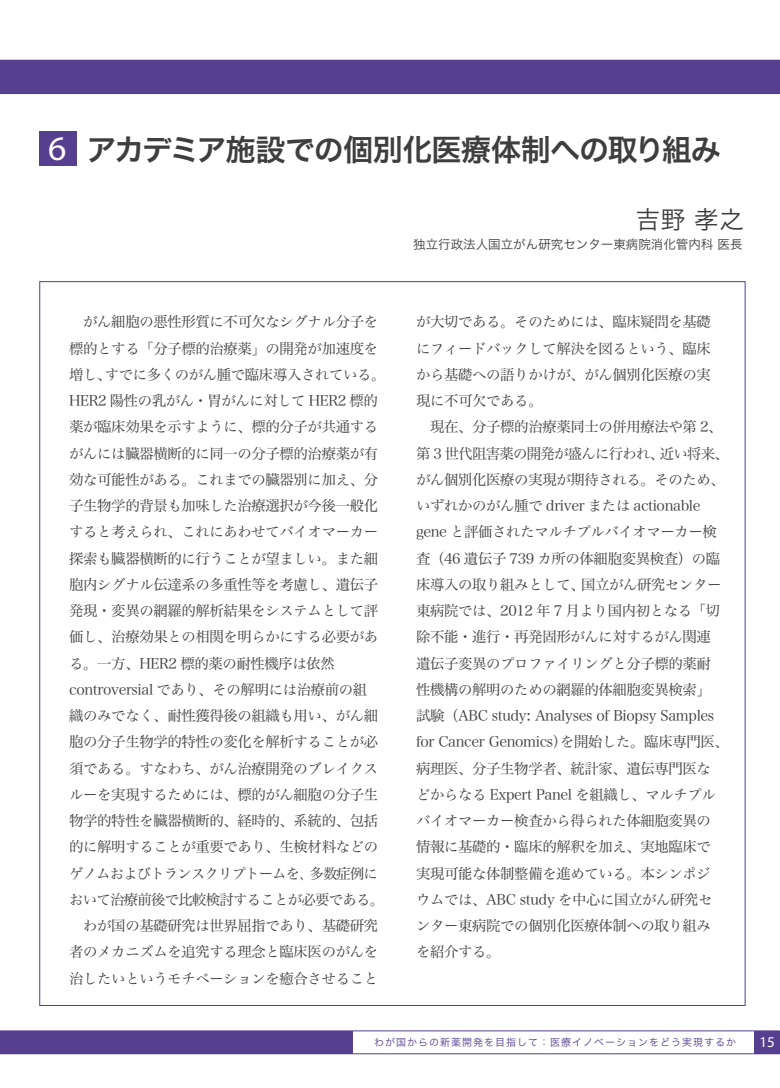
<style>
.page{position:relative;width:780px;height:1088px;background:#fff}
.page>*{position:absolute;margin:0;border:0;box-sizing:border-box;transform-origin:0 0}
.t1{font:34.5px "Myriad Pro";color:#fff}
.t2{font:30px "Hira Kaku Pro W6";letter-spacing:-.03em;color:#3e3e3f}
.t3{font:25px "Hira Kaku Pro W3";color:#3e3e3f}
.t4{font:15px "Myriad";color:#fff}
.t5{font:14.38px/26.2px "Hira Min Pro W3";letter-spacing:-.025em;color:#3e3e3f}
.t6{font:12.5px "Hira Kaku Pro W3";color:#3e3e3f}
.t7{font:10.12px "Hira Kaku Pro W3";letter-spacing:.1em;color:#563f8e}
</style>
<div class="page">
<div style="left:0;top:1031px;width:353px;height:23px;background:#563f8e"></div>
<div style="left:754px;top:1031px;width:25px;height:23px;background:#563f8e"></div>
<hr style="left:0;top:1030px;width:779px;height:1px;background:#563f8e">
<hr style="left:0;top:1053px;width:779px;height:1px;background:#563f8e">
<div style="left:0;top:60px;width:780px;height:33px;background:#563f8e"></div>
<hr style="left:0;top:93px;width:780px;height:1px;background:#563f8e">
<div style="left:39px;top:132px;width:38px;height:34px;background:#563f8e"></div>
<h1 class="t1" style="left:48px;top:127px;width:20px">6</h1>
<h2 class="t2" style="left:86px;top:122px;width:636px">アカデミア施設での個別化医療体制への取り組み</h2>
<h3 class="t3" style="left:635px;top:198px;width:110px">吉野 孝之</h3>
<p class="t6" style="left:413px;top:233px;width:331px">独立行政法人国立がん研究センター東病院消化管内科 医長</p>
<p class="t5" style="left:69px;top:307px;width:318px">　がん細胞の悪性形質に不可欠なシグナル分子を標的とする「分子標的治療薬」の開発が加速度を増し、すでに多くのがん腫で臨床導入されている。<br>HER2 陽性の乳がん・胃がんに対して HER2 標的薬が臨床効果を示すように、標的分子が共通するがんには臓器横断的に同一の分子標的治療薬が有効な可能性がある。これまでの臓器別に加え、分子生物学的背景も加味した治療選択が今後一般化すると考えられ、これにあわせてバイオマーカー探索も臓器横断的に行うことが望ましい。また細胞内シグナル伝達系の多重性等を考慮し、遺伝子発現・変異の網羅的解析結果をシステムとして評価し、治療効果との相関を明らかにする必要がある。一方、HER2 標的薬の耐性機序は依然controversial であり、その解明には治療前の組<br>織のみでなく、耐性獲得後の組織も用い、がん細胞の分子生物学的特性の変化を解析することが必須である。すなわち、がん治療開発のブレイクスルーを実現するためには、標的がん細胞の分子生物学的特性を臓器横断的、経時的、系統的、包括的に解明することが重要であり、生検材料などのゲノムおよびトランスクリプトームを、多数症例において治療前後で比較検討することが必要である。　わが国の基礎研究は世界屈指であり、基礎研究者のメカニズムを追究する理念と臨床医のがんを治したいというモチベーションを癒合させること</p>
<p class="t5" style="left:416px;top:307px;width:314px">が大切である。そのためには、臨床疑問を基礎にフィードバックして解決を図るという、臨床から基礎への語りかけが、がん個別化医療の実現に不可欠である。<br>　現在、分子標的治療薬同士の併用療法や第 2、第 3 世代阻害薬の開発が盛んに行われ、近い将来、がん個別化医療の実現が期待される。そのため、いずれかのがん腫で driver または actionable gene と評価されたマルチプルバイオマーカー検査（46 遺伝子 739 カ所の体細胞変異検査）の臨床導入の取り組みとして、国立がん研究センター東病院では、2012 年 7 月より国内初となる「切除不能・進行・再発固形がんに対するがん関連遺伝子変異のプロファイリングと分子標的薬耐性機構の解明のための網羅的体細胞変異検索」試験（ABC study: Analyses of Biopsy Samples for Cancer Genomics）を開始した。臨床専門医、病理医、分子生物学者、統計家、遺伝専門医などからなる Expert Panel を組織し、マルチプルバイオマーカー検査から得られた体細胞変異の情報に基礎的・臨床的解釈を加え、実地臨床で実現可能な体制整備を進めている。本シンポジウムでは、ABC study を中心に国立がん研究センター東病院での個別化医療体制への取り組みを紹介する。</p>
<p class="t7" style="left:374px;top:1033px;width:364px">わが国からの新薬開発を目指して：医療イノベーションをどう実現するか</p>
<p class="t4" style="left:759px;top:1034px;width:17px">15</p>
</div>
